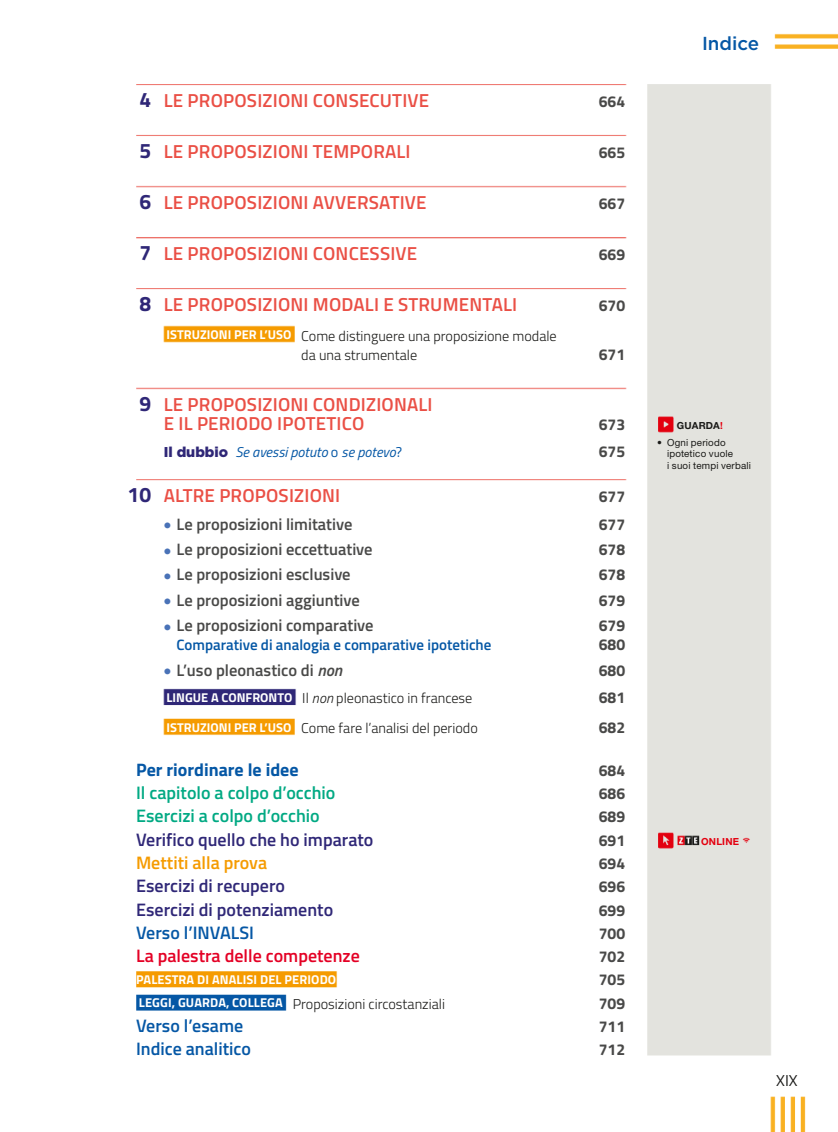
<style>
.page{position:relative;width:838px;height:1132px;background:#fff}
.page>*{position:absolute;margin:0;border:0;box-sizing:border-box;transform-origin:0 0}
.t1{font:600 18.75px/19px "Titillium";letter-spacing:.01em;color:#ea4f45}
.t2{font:500 18.75px "Gotham";color:#0557a5}
.t3{font:600 18px "Titillium";color:#2f2777}
.t4{font:600 18px "Titillium";color:#00a983}
.t5{font:600 18px "Titillium";color:#0557a5}
.t6{font:600 18px "Titillium";color:#e40025}
.t7{font:700 18px "Titillium";color:#0557a5}
.t8{font:600 18px "Titillium";color:#f59b00}
.t9{font:600 16.5px "Titillium";color:#494948}
.t10{font:700 15.75px "Titillium";color:#494948}
.t11{font:15.75px "Titillium";color:#1a1a18}
.t12{font:600 15px "Titillium";color:#0557a5}
.t13{font:300 14.25px/19px "Titillium";color:#1a1a18;text-align:center}
.t14{font:italic 14.25px "Titillium";color:#0557a5}
.t15{font:700 12.75px "Titillium";letter-spacing:.01em;color:#fff}
.t16{font:9.75px/11.2px "Helvetica Neue LT Std";letter-spacing:.02em;color:#1a1a18}
.t17{font:700 9.75px "Helvetica Neue LT Std";letter-spacing:.025em;color:#1a1a18}
.t18{font:700 9.75px "Helvetica Neue LT Std";letter-spacing:.025em;color:#e3000f}
.s1{font-weight:700;font-size:21px;color:#2f2777}
.s2{font-weight:700;font-size:12.75px;color:#fff}
.s3{font-family:"Gotham";font-weight:900;font-style:normal;color:#2f2777}
.s4{font-style:normal}
.s5{font-family:"Dante MT Pro";font-weight:700;font-size:21px;color:#4972b7}
.s6{font-style:italic}
.s7{color:#e3000f}
</style>
<div class="page">
<img style="left:136px;top:33px;width:702px;height:1098px">
<h1 class="t1" style="left:139px;top:93px;width:291px"><span class="s1">4</span> LE PROPOSIZIONI CONSECUTIVE</h1>
<p class="t10" style="left:599px;top:96px;width:28px">664</p>
<h1 class="t1" style="left:139px;top:144px;width:273px"><span class="s1">5</span> LE PROPOSIZIONI TEMPORALI</h1>
<p class="t10" style="left:599px;top:147px;width:28px">665</p>
<h1 class="t1" style="left:139px;top:195px;width:289px"><span class="s1">6</span> LE PROPOSIZIONI AVVERSATIVE</h1>
<p class="t10" style="left:599px;top:198px;width:28px">667</p>
<h1 class="t1" style="left:139px;top:246px;width:279px"><span class="s1">7</span> LE PROPOSIZIONI CONCESSIVE</h1>
<p class="t10" style="left:599px;top:249px;width:28px">669</p>
<h1 class="t1" style="left:139px;top:297px;width:379px"><span class="s1">8</span> LE PROPOSIZIONI MODALI E STRUMENTALI</h1>
<p class="t10" style="left:599px;top:300px;width:28px">670</p>
<p class="t13" style="left:167px;top:328px;width:392px"><span class="s2">ISTRUZIONI PER L’USO</span> Come distinguere una proposizione modale da una strumentale</p>
<p class="t10" style="left:599px;top:349px;width:28px">671</p>
<h1 class="t1" style="left:164px;top:397px;width:270px;text-indent:-25px"><span class="s1">9</span> LE PROPOSIZIONI CONDIZIONALI<br>E IL PERIODO IPOTETICO</h1>
<p class="t10" style="left:599px;top:419px;width:28px">673</p>
<p class="t14" style="left:164px;top:447px;width:240px"><span class="s3">Il dubbio</span> Se avessi potuto <span class="s4">o</span> se potevo<span class="s4">?</span></p>
<p class="t10" style="left:599px;top:446px;width:28px">675</p>
<h1 class="t1" style="left:128px;top:488px;width:214px"><span class="s1">10</span> ALTRE PROPOSIZIONI</h1>
<p class="t10" style="left:599px;top:491px;width:28px">677</p>
<p class="t9" style="left:164px;top:518px;width:190px"><span class="s5">•</span> Le proposizioni limitative</p>
<p class="t10" style="left:599px;top:518px;width:28px">677</p>
<p class="t9" style="left:164px;top:543px;width:210px"><span class="s5">•</span> Le proposizioni eccettuative</p>
<p class="t10" style="left:599px;top:544px;width:28px">678</p>
<p class="t9" style="left:164px;top:569px;width:188px"><span class="s5">•</span> Le proposizioni esclusive</p>
<p class="t10" style="left:599px;top:569px;width:28px">678</p>
<p class="t9" style="left:164px;top:594px;width:198px"><span class="s5">•</span> Le proposizioni aggiuntive</p>
<p class="t10" style="left:599px;top:595px;width:28px">679</p>
<p class="t9" style="left:164px;top:620px;width:211px"><span class="s5">•</span> Le proposizioni comparative</p>
<p class="t10" style="left:599px;top:620px;width:28px">679</p>
<p class="t12" style="left:176px;top:640px;width:316px">Comparative di analogia e comparative ipotetiche</p>
<p class="t10" style="left:599px;top:639px;width:28px">680</p>
<p class="t9" style="left:164px;top:664px;width:180px"><span class="s5">•</span> L’uso pleonastico di <span class="s6">non</span></p>
<p class="t10" style="left:599px;top:665px;width:28px">680</p>
<p class="t13" style="left:167px;top:690px;width:307px"><span class="s2">LINGUE A CONFRONTO</span> Il <span class="s6">non</span> pleonastico in francese</p>
<p class="t10" style="left:599px;top:692px;width:28px">681</p>
<p class="t13" style="left:167px;top:720px;width:313px"><span class="s2">ISTRUZIONI PER L’USO</span> Come fare l’analisi del periodo</p>
<p class="t10" style="left:599px;top:722px;width:28px">682</p>
<p class="t7" style="left:136px;top:763px;width:164px">Per riordinare le idee</p>
<p class="t10" style="left:599px;top:764px;width:28px">684</p>
<p class="t4" style="left:136px;top:786px;width:201px">Il capitolo a colpo d’occhio</p>
<p class="t10" style="left:599px;top:788px;width:28px">686</p>
<p class="t4" style="left:136px;top:809px;width:185px">Esercizi a colpo d’occhio</p>
<p class="t10" style="left:599px;top:811px;width:28px">689</p>
<p class="t3" style="left:136px;top:832px;width:239px">Verifico quello che ho imparato</p>
<p class="t10" style="left:599px;top:834px;width:28px">691</p>
<p class="t8" style="left:136px;top:856px;width:132px">Mettiti alla prova</p>
<p class="t10" style="left:599px;top:857px;width:28px">694</p>
<p class="t3" style="left:136px;top:879px;width:150px">Esercizi di recupero</p>
<p class="t10" style="left:599px;top:881px;width:28px">696</p>
<p class="t3" style="left:136px;top:902px;width:199px">Esercizi di potenziamento</p>
<p class="t10" style="left:599px;top:904px;width:28px">699</p>
<p class="t5" style="left:136px;top:926px;width:119px">Verso l’INVALSI</p>
<p class="t10" style="left:599px;top:927px;width:28px">700</p>
<p class="t6" style="left:136px;top:949px;width:225px">La palestra delle competenze</p>
<p class="t10" style="left:599px;top:951px;width:28px">702</p>
<p class="t15" style="left:136px;top:974px;width:201px">PALESTRA DI ANALISI DEL PERIODO</p>
<p class="t10" style="left:599px;top:974px;width:28px">705</p>
<p class="t13" style="left:139px;top:995px;width:307px"><span class="s2">LEGGI, GUARDA, COLLEGA</span> Proposizioni circostanziali</p>
<p class="t10" style="left:599px;top:997px;width:28px">709</p>
<p class="t5" style="left:136px;top:1019px;width:109px">Verso l’esame</p>
<p class="t10" style="left:599px;top:1020px;width:28px">711</p>
<p class="t5" style="left:136px;top:1042px;width:116px">Indice analitico</p>
<p class="t10" style="left:599px;top:1044px;width:28px">712</p>
<h1 class="t2" style="left:702px;top:35px;width:59px">Indice</h1>
<p class="t17" style="left:677px;top:419px;width:48px">GUARDA<span class="s7">!</span></p>
<p class="t16" style="left:667px;top:438px;width:85px;text-indent:-10px">• Ogni periodo ipotetico vuole<br>i suoi tempi verbali</p>
<p class="t18" style="left:701px;top:835px;width:40px">ONLINE</p>
<p class="t11" style="left:776px;top:1073px;width:23px">XIX</p>
</div>
